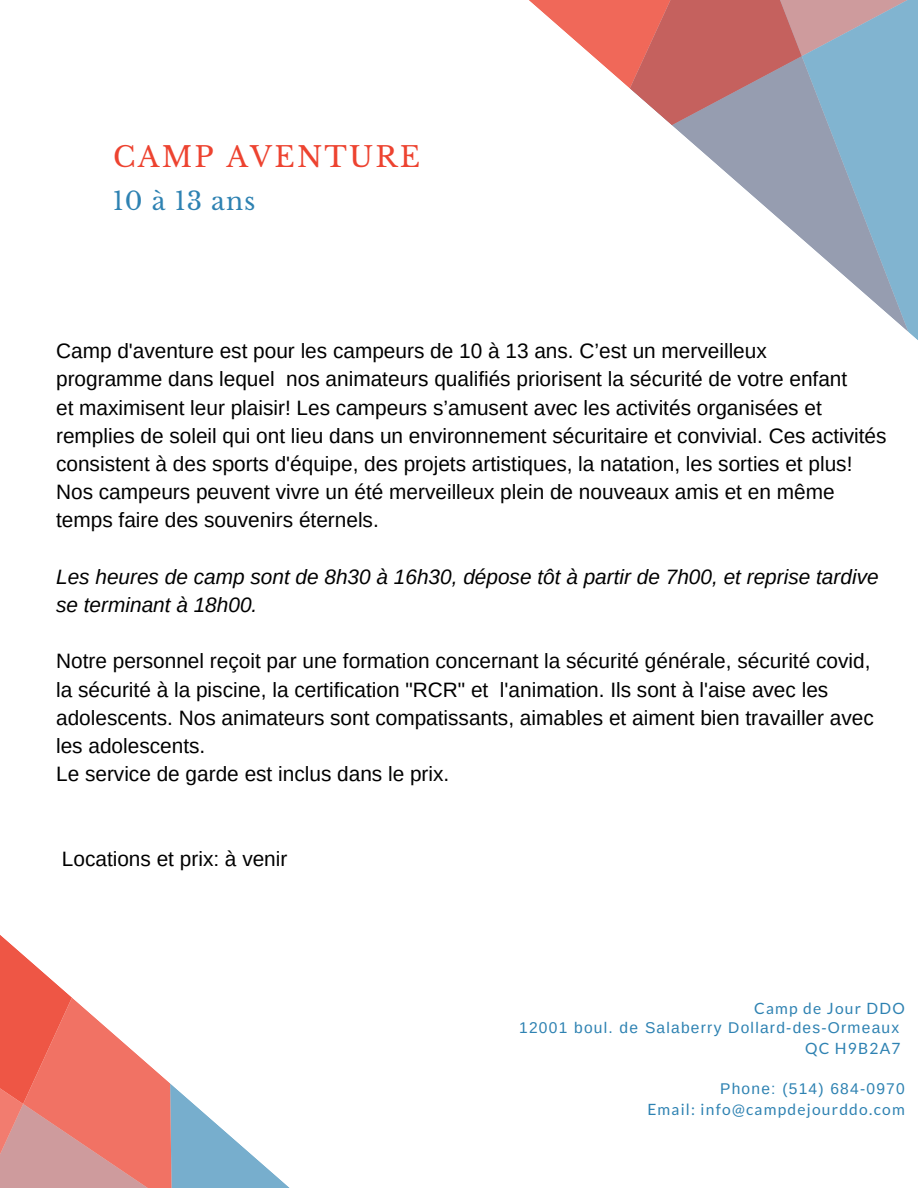
<style>
.page{position:relative;width:918px;height:1188px;background:#fff}
.page>*{position:absolute;margin:0;border:0;box-sizing:border-box;transform-origin:0 0}
.t1{font:28.05px "Libre Baskerville";letter-spacing:.08em;color:#ed4330}
.t2{font:24.9px "Libre Baskerville";letter-spacing:.04em;color:#2e82b2}
.t3{font:20.85px/28.2px "Arimo";color:#000}
.t4{font:italic 20.85px/28.2px "Arimo";color:#000}
.t5{font:15.6px "Arimo";letter-spacing:.08em;color:#2e82b2}
.t6{font:15.6px "Lato";letter-spacing:.08em;color:#2e82b2}
</style>
<div class="page">
<svg style="left:717px;top:165px;width:31px;height:27px"></svg>
<svg style="left:748px;top:95px;width:170px;height:245px"></svg>
<svg style="left:637px;top:95px;width:226px;height:70px;fill:#969db0"></svg>
<svg style="left:529px;top:0;width:389px;height:95px;background:#c49295"></svg>
<svg style="left:0;top:935px;width:290px;height:253px"></svg>
<p class="t1" style="left:113px;top:140px;width:309px">CAMP AVENTURE</p>
<p class="t2" style="left:113px;top:185px;width:144px">10 à 13 ans</p>
<p class="t3" style="left:56px;top:337px;width:832px">Camp d'aventure est pour les campeurs de 10 à 13 ans. C’est un merveilleux<br>programme dans lequel nos animateurs qualifiés priorisent la sécurité de votre enfant<br>et maximisent leur plaisir! Les campeurs s’amusent avec les activités organisées et remplies de soleil qui ont lieu dans un environnement sécuritaire et convivial. Ces activités consistent à des sports d'équipe, des projets artistiques, la natation, les sorties et plus!<br>Nos campeurs peuvent vivre un été merveilleux plein de nouveaux amis et en même temps faire des souvenirs éternels.</p>
<p class="t4" style="left:56px;top:562px;width:824px">Les heures de camp sont de 8h30 à 16h30, dépose tôt à partir de 7h00, et reprise tardive se terminant à 18h00.</p>
<p class="t3" style="left:56px;top:647px;width:819px">Notre personnel reçoit par une formation concernant la sécurité générale, sécurité covid, la sécurité à la piscine, la certification "RCR" et l'animation. Ils sont à l'aise avec les adolescents. Nos animateurs sont compatissants, aimables et aiment bien travailler avec les adolescents.</p>
<p class="t3" style="left:56px;top:760px;width:395px">Le service de garde est inclus dans le prix.</p>
<p class="t3" style="left:62px;top:844px;width:227px">Locations et prix: à venir</p>
<p class="t6" style="left:754px;top:999px;width:152px">Camp de Jour DDO</p>
<p class="t5" style="left:519px;top:1019px;width:382px">12001 boul. de Salaberry Dollard-des-Ormeaux</p>
<p class="t6" style="left:805px;top:1039px;width:97px">QC H9B2A7</p>
<p class="t5" style="left:720px;top:1079px;width:186px">Phone: (514) 684-0970</p>
<p class="t6" style="left:647px;top:1099px;width:259px">Email: info@campdejourddo.com</p>
</div>
